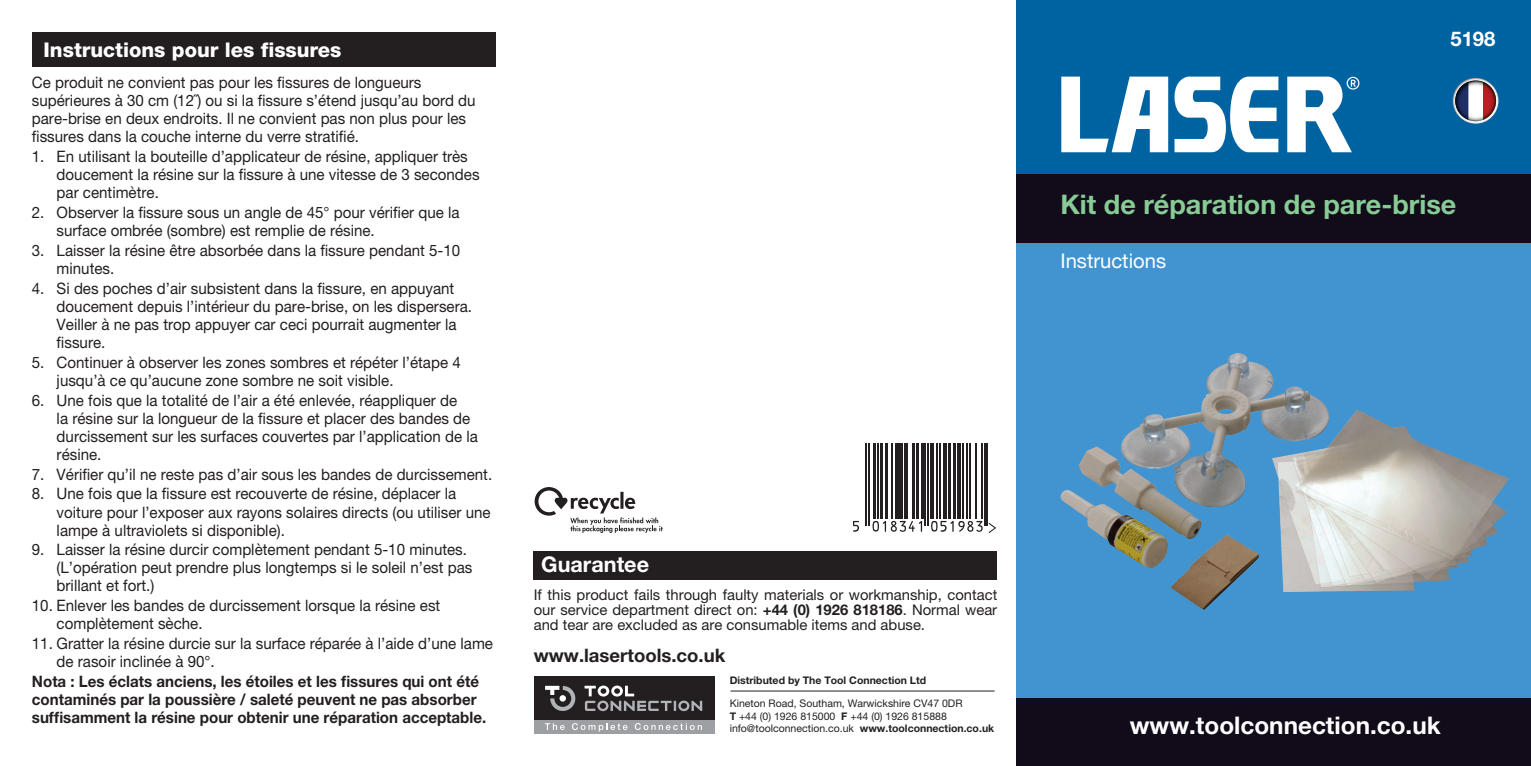
<style>
.page{position:relative;width:1531px;height:766px;background:#fff}
.page>*{position:absolute;margin:0;border:0;box-sizing:border-box;transform-origin:0 0}
.t1{font:700 27px "Helvetica Neue LT Pro";color:#87cb95}
.t2{font:700 24.3px "Helvetica Neue LT Pro";color:#fff}
.t3{font:700 21.6px "Helvetica Neue LT Pro";color:#fff}
.t4{font:800 20.25px "Helvetica Neue LT Pro";color:#fff}
.t5{font:20.25px "Helvetica Neue LT Pro";color:#fff}
.t6{font:700 20.25px "Helvetica Neue LT Pro";color:#fff}
.t7{font:700 18.45px "Helvetica Neue LT Pro";color:#231f20}
.t8{font:15.75px/18px "Helvetica Neue LT Pro";color:#231f20;scale:.96 1}
.t9{font:700 15.75px/18px "Helvetica Neue LT Pro";color:#231f20;scale:.96 1}
.t10{font:14.85px/15.1px "Helvetica Neue LT Pro";color:#231f20;text-align:justify}
.t11{font:10.58px/12.6px "Helvetica Neue LT Pro";color:#231f20}
.t12{font:700 10.58px "Helvetica Neue LT Pro";color:#231f20}
.s1{font-weight:700}
</style>
<div class="page">
<div style="left:1016px;top:0;width:515px;height:239px;background:#0063a1"></div>
<svg style="left:1174px;top:77px;width:104px;height:75px"></svg>
<svg style="left:1061px;top:77px;width:107px;height:75px"></svg>
<svg style="left:1287px;top:77px;width:72px;height:75px"></svg>
<div style="left:1016px;top:176px;width:515px;height:557px;background:#4194d0"></div>
<div style="left:1016px;top:698px;width:515px;height:67px;background:#120b19"></div>
<div style="left:534px;top:551px;width:463px;height:28px;background:#231f20"></div>
<svg style="left:535px;top:487px;width:128px;height:46px"></svg>
<div style="left:534px;top:719px;width:180px;height:14px;background:#9d9fa2"></div>
<div style="left:534px;top:676px;width:180px;height:43px;background:#231f20"></div>
<svg style="left:584px;top:685px;width:118px;height:26px"></svg>
<svg style="left:545px;top:685px;width:30px;height:25px"></svg>
<svg style="left:545px;top:723px;width:20px;height:6px"></svg>
<svg style="left:572px;top:723px;width:56px;height:8px"></svg>
<svg style="left:635px;top:723px;width:67px;height:6px"></svg>
<hr style="left:730px;top:690px;width:264px;height:1px;background:#231f20">
<svg style="left:853px;top:443px;width:136px;height:89px"></svg>
<hr style="left:865px;top:443px;width:2px;height:83px;background:#231f20">
<hr style="left:868px;top:443px;width:1px;height:83px;background:#231f20">
<hr style="left:873px;top:443px;width:3px;height:76px;background:#231f20">
<hr style="left:877px;top:443px;width:1px;height:76px;background:#231f20">
<hr style="left:880px;top:443px;width:2px;height:76px;background:#231f20">
<hr style="left:885px;top:443px;width:2px;height:76px;background:#231f20">
<hr style="left:891px;top:443px;width:1px;height:76px;background:#231f20">
<hr style="left:895px;top:443px;width:1px;height:76px;background:#231f20">
<div style="left:898px;top:443px;width:5px;height:76px;background:#231f20"></div>
<hr style="left:904px;top:443px;width:1px;height:76px;background:#231f20">
<hr style="left:907px;top:443px;width:1px;height:76px;background:#231f20">
<hr style="left:912px;top:443px;width:2px;height:76px;background:#231f20">
<hr style="left:916px;top:443px;width:2px;height:76px;background:#231f20">
<hr style="left:921px;top:443px;width:2px;height:76px;background:#231f20">
<hr style="left:925px;top:443px;width:1px;height:83px;background:#231f20">
<hr style="left:927px;top:443px;width:2px;height:83px;background:#231f20">
<hr style="left:930px;top:443px;width:4px;height:76px;background:#231f20">
<hr style="left:936px;top:443px;width:2px;height:76px;background:#231f20">
<hr style="left:939px;top:443px;width:1px;height:76px;background:#231f20">
<hr style="left:943px;top:443px;width:4px;height:76px;background:#231f20">
<hr style="left:948px;top:443px;width:3px;height:76px;background:#231f20">
<hr style="left:953px;top:443px;width:3px;height:76px;background:#231f20">
<hr style="left:957px;top:443px;width:4px;height:76px;background:#231f20">
<hr style="left:962px;top:443px;width:1px;height:76px;background:#231f20">
<hr style="left:966px;top:443px;width:1px;height:76px;background:#231f20">
<hr style="left:970px;top:443px;width:1px;height:76px;background:#231f20">
<hr style="left:975px;top:443px;width:1px;height:76px;background:#231f20">
<hr style="left:981px;top:443px;width:2px;height:76px;background:#231f20">
<hr style="left:984px;top:443px;width:1px;height:83px;background:#231f20">
<hr style="left:986px;top:443px;width:2px;height:83px;background:#231f20">
<svg style="left:853px;top:520px;width:6px;height:11px"></svg>
<svg style="left:872px;top:520px;width:50px;height:11px"></svg>
<svg style="left:931px;top:520px;width:51px;height:11px"></svg>
<svg style="left:989px;top:522px;width:7px;height:11px"></svg>
<img style="left:1078px;top:353px;width:431px;height:239px">
<div style="left:32px;top:32px;width:463px;height:34px;background:#231f20"></div>
<div style="left:1016px;top:174px;width:515px;height:69px;background:#120b19"></div>
<svg style="left:1453px;top:78px;width:45px;height:46px"></svg>
<svg style="left:1455px;top:80px;width:41px;height:41px"></svg>
<svg style="left:1455px;top:82px;width:13px;height:38px"></svg>
<svg style="left:1483px;top:82px;width:13px;height:38px"></svg>
<p class="t4" style="left:44px;top:38px;width:299px">Instructions pour les fissures</p>
<p class="t8" style="left:32px;top:73px;width:464px">Ce produit ne convient pas pour les fissures de longueurs supérieures à 30 cm (12˝) ou si la fissure s’étend jusqu’au bord du pare-brise en deux endroits. Il ne convient pas non plus pour les fissures dans la couche interne du verre stratifié.</p>
<p class="t8" style="left:57px;top:147px;width:442px;text-indent:-25px">1. En utilisant la bouteille d’applicateur de résine, appliquer très doucement la résine sur la fissure à une vitesse de 3 secondes par centimètre.</p>
<p class="t8" style="left:57px;top:203px;width:421px;text-indent:-25px">2. Observer la fissure sous un angle de 45° pour vérifier que la surface ombrée (sombre) est remplie de résine.</p>
<p class="t8" style="left:57px;top:241px;width:422px;text-indent:-25px">3. Laisser la résine être absorbée dans la fissure pendant 5-10 minutes.</p>
<p class="t8" style="left:57px;top:279px;width:434px;text-indent:-25px">4. Si des poches d’air subsistent dans la fissure, en appuyant doucement depuis l’intérieur du pare-brise, on les dispersera.<br>Veiller à ne pas trop appuyer car ceci pourrait augmenter la fissure.</p>
<p class="t8" style="left:57px;top:353px;width:422px;text-indent:-25px">5. Continuer à observer les zones sombres et répéter l’étape 4 jusqu’à ce qu’aucune zone sombre ne soit visible.</p>
<p class="t8" style="left:57px;top:390px;width:440px;text-indent:-25px">6. Une fois que la totalité de l’air a été enlevée, réappliquer de<br>la résine sur la longueur de la fissure et placer des bandes de durcissement sur les surfaces couvertes par l’application de la résine.</p>
<p class="t8" style="left:32px;top:464px;width:481px">7. Vérifier qu’il ne reste pas d’air sous les bandes de durcissement.</p>
<p class="t8" style="left:57px;top:484px;width:454px;text-indent:-25px">8. Une fois que la fissure est recouverte de résine, déplacer la voiture pour l’exposer aux rayons solaires directs (ou utiliser une lampe à ultraviolets si disponible).</p>
<p class="t8" style="left:57px;top:540px;width:434px;text-indent:-25px">9. Laisser la résine durcir complètement pendant 5-10 minutes. (L’opération peut prendre plus longtemps si le soleil n’est pas brillant et fort.)</p>
<p class="t8" style="left:57px;top:596px;width:401px;text-indent:-25px">10. Enlever les bandes de durcissement lorsque la résine est complètement sèche.</p>
<p class="t8" style="left:57px;top:634px;width:456px;text-indent:-25px">11. Gratter la résine durcie sur la surface réparée à l’aide d’une lame de rasoir inclinée à 90°.</p>
<p class="t9" style="left:32px;top:672px;width:475px">Nota : Les éclats anciens, les étoiles et les fissures qui ont été contaminés par la poussière / saleté peuvent ne pas absorber suffisamment la résine pour obtenir une réparation acceptable.</p>
<h3 class="t3" style="left:541px;top:550px;width:109px">Guarantee</h3>
<p class="t10" style="left:534px;top:586px;width:465px">If this product fails through faulty materials or workmanship, contact our service department direct on: <span class="s1">+44 (0) 1926 818186</span>. Normal wear and tear are excluded as are consumable items and abuse.</p>
<p class="t7" style="left:534px;top:643px;width:193px">www.lasertools.co.uk</p>
<p class="t12" style="left:730px;top:673px;width:198px">Distributed by The Tool Connection Ltd</p>
<p class="t11" style="left:730px;top:696px;width:266px">Kineton Road, Southam, Warwickshire CV47 0DR<br><span class="s1">T</span> +44 (0) 1926 815000 <span class="s1">F</span> +44 (0) 1926 815888 info@toolconnection.co.uk <span class="s1">www.toolconnection.co.uk</span></p>
<p class="t6" style="left:1450px;top:26px;width:47px">5198</p>
<h1 class="t1" style="left:1060px;top:187px;width:397px">Kit de réparation de pare-brise</h1>
<p class="t5" style="left:1060px;top:248px;width:107px">Instructions</p>
<h2 class="t2" style="left:1130px;top:710px;width:312px">www.toolconnection.co.uk</h2>
</div>
